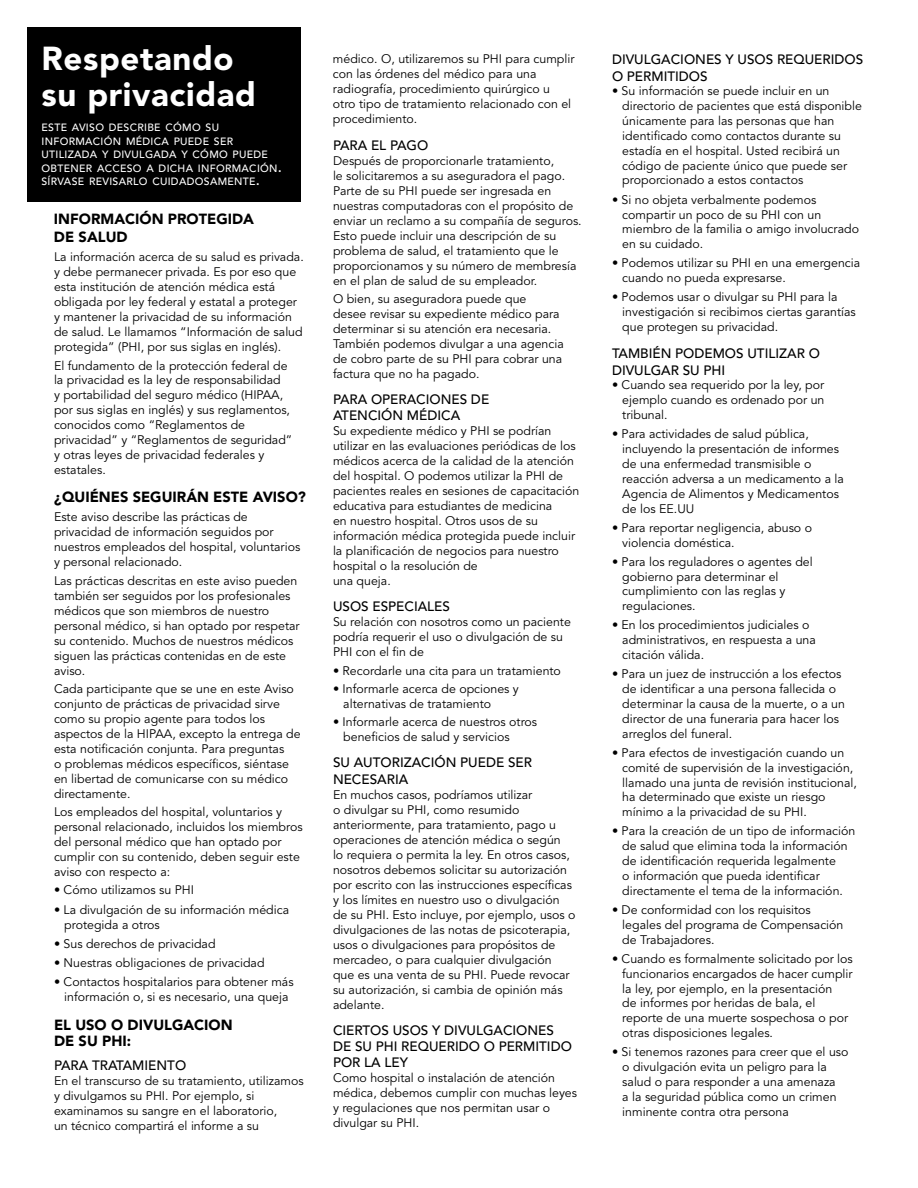
<style>
.page{position:relative;width:918px;height:1188px;background:#fff}
.page>*{position:absolute;margin:0;border:0;box-sizing:border-box;transform-origin:0 0}
.t1{font:900 33px/36px "Avenir";letter-spacing:.02em;color:#fff}
.t2{font:900 14.7px/17.5px "Avenir";color:#000}
.t3{font:500 13.5px/16.2px "Avenir";color:#000}
.t4{font:12.3px/15px "Avenir";color:#000}
.t5{font:500 10.5px/13.5px "Avenir";letter-spacing:.03em;color:#fff}
.s1{font-size:15px}
</style>
<div class="page">
<div style="left:27px;top:28px;width:274px;height:174px;background:#000"></div>
<h1 class="t1" style="left:41px;top:40px;width:216px">Respetando su privacidad</h1>
<p class="t5" style="left:41px;top:121px;width:242px">ESTE AVISO DESCRIBE CÓMO SU<br>INFORMACIÓN MÉDICA PUEDE SER<br>UTILIZADA Y DIVULGADA Y CÓMO PUEDE<br>OBTENER ACCESO A DICHA INFORMACIÓN<span class="s1">.<br></span>SÍRVASE REVISARLO CUIDADOSAMENTE<span class="s1">.</span></p>
<p class="t2" style="left:54px;top:210px;width:202px">INFORMACIÓN PROTEGIDA<br>DE SALUD</p>
<p class="t4" style="left:54px;top:250px;width:251px">La información acerca de su salud es privada. y debe permanecer privada. Es por eso que esta institución de atención médica está obligada por ley federal y estatal a proteger y mantener la privacidad de su información de salud. Le llamamos “Información de salud protegida” (PHI, por sus siglas en inglés).</p>
<p class="t4" style="left:54px;top:358px;width:240px">El fundamento de la protección federal de la privacidad es la ley de responsabilidad<br>y portabilidad del seguro médico (HIPAA, por sus siglas en inglés) y sus reglamentos, conocidos como “Reglamentos de privacidad” y “Reglamentos de seguridad” y otras leyes de privacidad federales y estatales.</p>
<p class="t2" style="left:54px;top:488px;width:253px">¿QUIÉNES SEGUIRÁN ESTE AVISO?</p>
<p class="t4" style="left:54px;top:510px;width:248px">Este aviso describe las prácticas de privacidad de información seguidos por nuestros empleados del hospital, voluntarios y personal relacionado.</p>
<p class="t4" style="left:54px;top:573px;width:247px">Las prácticas descritas en este aviso pueden también ser seguidos por los profesionales médicos que son miembros de nuestro personal médico, si han optado por respetar su contenido. Muchos de nuestros médicos siguen las prácticas contenidas en de este aviso.</p>
<p class="t4" style="left:54px;top:681px;width:248px">Cada participante que se une en este Aviso conjunto de prácticas de privacidad sirve como su propio agente para todos los aspectos de la HIPAA, excepto la entrega de esta notificación conjunta. Para preguntas<br>o problemas médicos específicos, siéntase en libertad de comunicarse con su médico directamente.</p>
<p class="t4" style="left:54px;top:805px;width:250px">Los empleados del hospital, voluntarios y personal relacionado, incluidos los miembros del personal médico que han optado por cumplir con su contenido, deben seguir este aviso con respecto a:</p>
<p class="t4" style="left:54px;top:883px;width:142px">• Cómo utilizamos su PHI</p>
<p class="t4" style="left:64px;top:902px;width:226px;text-indent:-10px">• La divulgación de su información médica protegida a otros</p>
<p class="t4" style="left:54px;top:937px;width:163px">• Sus derechos de privacidad</p>
<p class="t4" style="left:54px;top:956px;width:212px">• Nuestras obligaciones de privacidad</p>
<p class="t4" style="left:54px;top:975px;width:241px;text-align:center">• Contactos hospitalarios para obtener más información o, si es necesario, una queja</p>
<p class="t2" style="left:54px;top:1017px;width:180px;line-height:16.5px">EL USO O DIVULGACION<br>DE SU PHI:</p>
<p class="t3" style="left:54px;top:1057px;width:134px">PARA TRATAMIENTO</p>
<p class="t4" style="left:54px;top:1073px;width:251px">En el transcurso de su tratamiento, utilizamos y divulgamos su PHI. Por ejemplo, si examinamos su sangre en el laboratorio,<br>un técnico compartirá el informe a su</p>
<p class="t4" style="left:333px;top:52px;width:243px">médico. O, utilizaremos su PHI para cumplir con las órdenes del médico para una radiografía, procedimiento quirúrgico u otro tipo de tratamiento relacionado con el procedimiento.</p>
<p class="t3" style="left:333px;top:137px;width:97px">PARA EL PAGO</p>
<p class="t4" style="left:333px;top:153px;width:250px">Después de proporcionarle tratamiento,<br>le solicitaremos a su aseguradora el pago.<br>Parte de su PHI puede ser ingresada en nuestras computadoras con el propósito de enviar un reclamo a su compañía de seguros.<br>Esto puede incluir una descripción de su problema de salud, el tratamiento que le proporcionamos y su número de membresía en el plan de salud de su empleador.</p>
<p class="t4" style="left:333px;top:291px;width:232px">O bien, su aseguradora puede que<br>desee revisar su expediente médico para determinar si su atención era necesaria.<br>También podemos divulgar a una agencia de cobro parte de su PHI para cobrar una factura que no ha pagado.</p>
<p class="t3" style="left:333px;top:392px;width:158px">PARA OPERACIONES DE<br>ATENCIÓN MÉDICA</p>
<p class="t4" style="left:333px;top:424px;width:248px">Su expediente médico y PHI se podrían utilizar en las evaluaciones periódicas de los médicos acerca de la calidad de la atención del hospital. O podemos utilizar la PHI de pacientes reales en sesiones de capacitación educativa para estudiantes de medicina<br>en nuestro hospital. Otros usos de su información médica protegida puede incluir la planificación de negocios para nuestro hospital o la resolución de<br>una queja.</p>
<p class="t3" style="left:333px;top:599px;width:119px">USOS ESPECIALES</p>
<p class="t4" style="left:333px;top:615px;width:239px">Su relación con nosotros como un paciente podría requerir el uso o divulgación de su<br>PHI con el fin de</p>
<p class="t4" style="left:333px;top:663px;width:229px">• Recordarle una cita para un tratamiento</p>
<p class="t4" style="left:343px;top:682px;width:177px;text-indent:-10px">• Informarle acerca de opciones y alternativas de tratamiento</p>
<p class="t4" style="left:343px;top:715px;width:195px;text-indent:-10px">• Informarle acerca de nuestros otros beneficios de salud y servicios</p>
<p class="t3" style="left:333px;top:755px;width:201px">SU AUTORIZACIÓN PU EDE SER<br>NECESARIA</p>
<p class="t4" style="left:333px;top:787px;width:244px">En muchos casos, podríamos utilizar<br>o divulgar su PHI, como resumido anteriormente, para tratamiento, pago u operaciones de atención médica o según<br>lo requiera o permita la ley. En otros casos, nosotros debemos solicitar su autorización por escrito con las instrucciones específicas y los límites en nuestro uso o divulgación de su PHI. Esto incluye, por ejemplo, usos o divulgaciones de las notas de psicoterapia, usos o divulgaciones para propósitos de mercadeo, o para cualquier divulgación que es una venta de su PHI. Puede revocar su autorización, si cambia de opinión más adelante.</p>
<p class="t3" style="left:333px;top:1022px;width:240px">CIERTOS USOS Y DIVU LGACIONES<br>DE SU PHI REQU ERIDO O PERMITIDO<br>POR LA LEY</p>
<p class="t4" style="left:333px;top:1071px;width:246px">Como hospital o instalación de atención médica, debemos cumplir con muchas leyes y regulaciones que nos permitan usar o divulgar su PHI.</p>
<p class="t3" style="left:612px;top:52px;width:253px">DIVU LGACIONES Y USOS REQU ERIDOS<br>O PERMITIDOS</p>
<p class="t4" style="left:622px;top:84px;width:241px;text-indent:-10px">• Su información se puede incluir en un directorio de pacientes que está disponible únicamente para las personas que han identificado como contactos durante su estadía en el hospital. Usted recibirá un código de paciente único que puede ser proporcionado a estos contactos</p>
<p class="t4" style="left:622px;top:192px;width:238px;text-indent:-10px">• Si no objeta verbalmente podemos compartir un poco de su PHI con un miembro de la familia o amigo involucrado en su cuidado.</p>
<p class="t4" style="left:622px;top:256px;width:239px;text-indent:-10px">• Podemos utilizar su PHI en una emergencia cuando no pueda expresarse.</p>
<p class="t4" style="left:622px;top:290px;width:235px;text-indent:-10px">• Podemos usar o divulgar su PHI para la investigación si recibimos ciertas garantías que protegen su privacidad.</p>
<p class="t3" style="left:612px;top:346px;width:209px">TAMBIÉN PODEMOS UTILIZAR O<br>DIVU LGAR SU PHI</p>
<p class="t4" style="left:622px;top:378px;width:204px;text-align:justify;text-indent:-10px">• Cuando sea requerido por la ley, por ejemplo cuando es ordenado por un tribunal.</p>
<p class="t4" style="left:622px;top:427px;width:223px;text-indent:-10px">• Para actividades de salud pública, incluyendo la presentación de informes de una enfermedad transmisible o reacción adversa a un medicamento a la<br>Agencia de Alimentos y Medicamentos de los EE.UU</p>
<p class="t4" style="left:622px;top:520px;width:191px;text-indent:-10px">• Para reportar negligencia, abuso o violencia doméstica.</p>
<p class="t4" style="left:622px;top:554px;width:192px;text-indent:-10px">• Para los reguladores o agentes del gobierno para determinar el cumplimiento con las reglas y regulaciones.</p>
<p class="t4" style="left:622px;top:618px;width:195px;text-indent:-10px">• En los procedimientos judiciales o administrativos, en respuesta a una citación válida.</p>
<p class="t4" style="left:622px;top:667px;width:224px;text-indent:-10px">• Para un juez de instrucción a los efectos de identificar a una persona fallecida o determinar la causa de la muerte, o a un director de una funeraria para hacer los arreglos del funeral.</p>
<p class="t4" style="left:622px;top:746px;width:236px;text-indent:-10px">• Para efectos de investigación cuando un comité de supervisión de la investigación, llamado una junta de revisión institucional, ha determinado que existe un riesgo mínimo a la privacidad de su PHI.</p>
<p class="t4" style="left:622px;top:824px;width:235px;text-indent:-10px">• Para la creación de un tipo de información de salud que elimina toda la información de identificación requerida legalmente<br>o información que pueda identificar directamente el tema de la información.</p>
<p class="t4" style="left:622px;top:903px;width:223px;text-indent:-10px">• De conformidad con los requisitos legales del programa de Compensación de Trabajadores.</p>
<p class="t4" style="left:622px;top:952px;width:232px;text-indent:-10px">• Cuando es formalmente solicitado por los funcionarios encargados de hacer cumplir la ley, por ejemplo, en la presentación<br>de informes por heridas de bala, el reporte de una muerte sospechosa o por otras disposiciones legales.</p>
<p class="t4" style="left:622px;top:1045px;width:228px;text-indent:-10px">• Si tenemos razones para creer que el uso o divulgación evita un peligro para la salud o para responder a una amenaza<br>a la seguridad pública como un crimen inminente contra otra persona</p>
</div>
